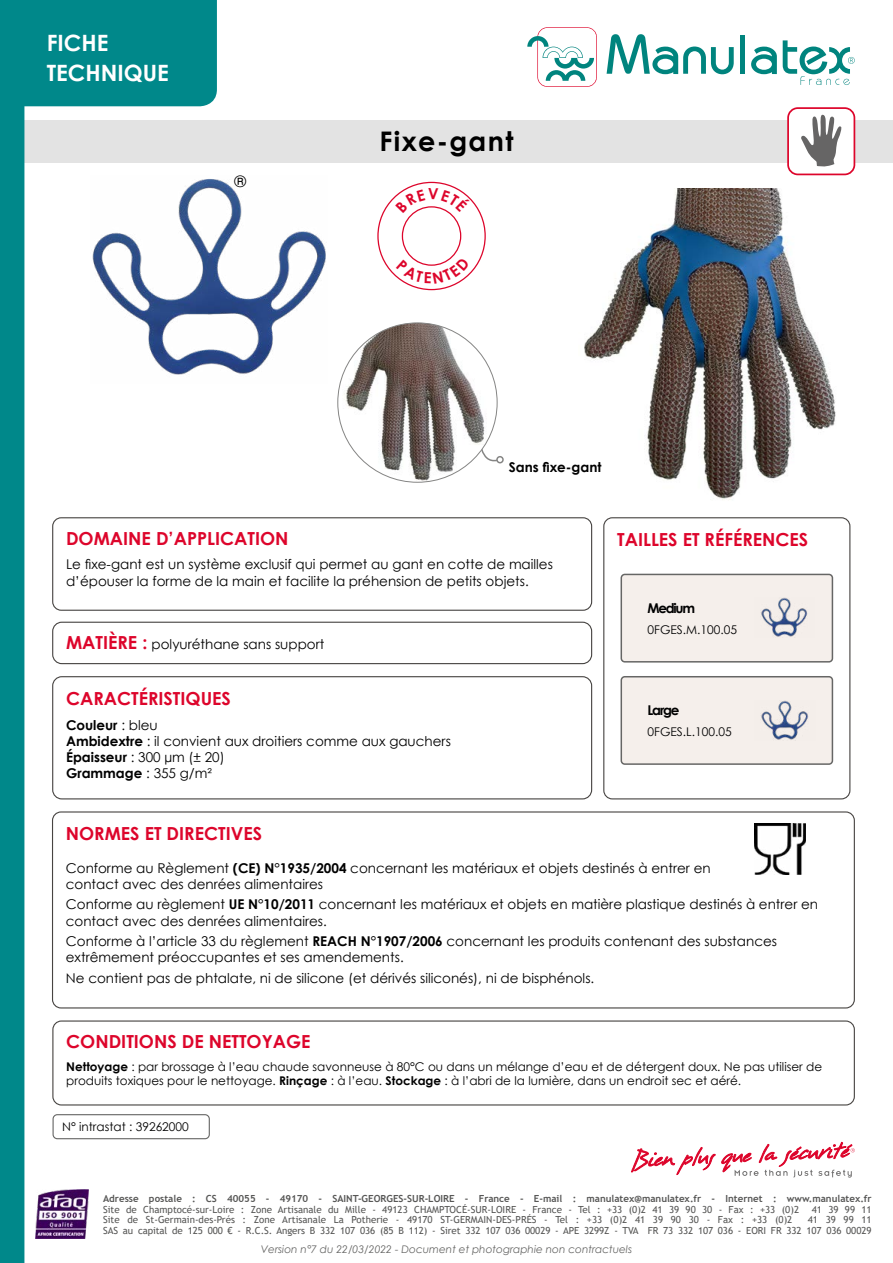
<style>
.page{position:relative;width:893px;height:1263px;background:#fff}
.page>*{position:absolute;margin:0;border:0;box-sizing:border-box;transform-origin:0 0}
.t1{font:700 27px "Century Gothic";letter-spacing:.05em;color:#000}
.t2{font:700 22.5px/30px "Century Gothic";color:#fff}
.t3{font:700 18px "Century Gothic";color:#dd052b}
.t4{font:15.6px "Century Gothic";color:#000}
.t5{font:13.5px/16.2px "Century Gothic";color:#000}
.t6{font:700 13.5px "Century Gothic";color:#000}
.t7{font:700 13.5px "Century Gothic";letter-spacing:-.09em;color:#000}
.t8{font:12px/14.4px "Century Gothic";color:#000}
.t9{font:italic 10.5px "Century Gothic";color:#666665}
.t10{font:9.75px/10.5px "Trebuchet MS";color:#575756;text-align:right}
.t11{font:700 9.75px "Trebuchet MS";color:#575756}
.s1{font-weight:700;font-size:18px;color:#dd052b}
.s2{font-weight:700}
</style>
<div class="page">
<div style="left:0;top:120px;width:893px;height:43px;background:#e3e3e3"></div>
<svg style="left:0;top:0;width:217px;height:1263px"></svg>
<div style="left:740px;top:35px;width:5px;height:39px;background:#00847e"></div>
<svg style="left:607px;top:34px;width:127px;height:40px"></svg>
<svg style="left:751px;top:47px;width:26px;height:27px"></svg>
<svg style="left:783px;top:40px;width:72px;height:45px"></svg>
<svg style="left:527px;top:27px;width:70px;height:60px"></svg>
<div style="left:53px;top:1114px;width:157px;height:25px;border:1px solid #666665;border-radius:4px"></div>
<svg style="left:631px;top:1147px;width:84px;height:28px"></svg>
<svg style="left:721px;top:1142px;width:134px;height:36px"></svg>
<div style="left:788px;top:108px;width:66px;height:66px;background:#fff;border-radius:10px"></div>
<svg style="left:801px;top:114px;width:41px;height:53px"></svg>
<div style="left:787px;top:107px;width:68px;height:68px;border:2px solid #dd052b;border-radius:10px"></div>
<img style="left:90px;top:175px;width:236px;height:208px">
<img style="left:584px;top:189px;width:252px;height:311px">
<svg style="left:492px;top:426px;width:6px;height:36px"></svg>
<div style="left:496px;top:456px;width:8px;height:8px;border:2px solid #858584;border-radius:50%"></div>
<img style="left:342px;top:323px;width:150px;height:159px">
<div style="left:52px;top:622px;width:540px;height:42px;border:1px solid #474442;border-radius:9px"></div>
<div style="left:52px;top:1020px;width:803px;height:85px;border:1px solid #474442;border-radius:9px"></div>
<div style="left:52px;top:517px;width:540px;height:94px;border:1px solid #474442;border-radius:9px"></div>
<div style="left:52px;top:676px;width:540px;height:123px;border:1px solid #474442;border-radius:9px"></div>
<div style="left:52px;top:811px;width:803px;height:197px;border:1px solid #474442;border-radius:9px"></div>
<div style="left:603px;top:517px;width:247px;height:282px;border:1px solid #474442;border-radius:9px"></div>
<div style="left:621px;top:574px;width:211px;height:88px;background:#f5efeb;border-radius:4px"></div>
<div style="left:621px;top:574px;width:212px;height:88px;border:2px solid #666665;border-radius:4px"></div>
<img style="left:761px;top:597px;width:47px;height:40px">
<div style="left:621px;top:677px;width:211px;height:87px;background:#f5efeb;border-radius:4px"></div>
<div style="left:621px;top:676px;width:212px;height:89px;border:2px solid #666665;border-radius:4px"></div>
<img style="left:35px;top:1189px;width:53px;height:49px">
<img style="left:761px;top:700px;width:48px;height:41px">
<img style="left:755px;top:823px;width:50px;height:51px">
<svg style="left:396px;top:257px;width:74px;height:27px"></svg>
<svg style="left:395px;top:188px;width:75px;height:25px"></svg>
<h2 class="t2" style="left:47px;top:26px;width:123px">FICHE<br>TECHNIQUE</h2>
<p class="t4" style="left:234px;top:170px;width:13px">®</p>
<h1 class="t1" style="left:379px;top:121px;width:135px">Fixe-gant</h1>
<p class="t6" style="left:509px;top:457px;width:94px">Sans fixe-gant</p>
<h3 class="t3" style="left:66px;top:524px;width:224px">DOMAINE D’APPLICATION</h3>
<p class="t5" style="left:66px;top:556px;width:488px">Le fixe-gant est un système exclusif qui permet au gant en cotte de mailles d’épouser la forme de la main et facilite la préhension de petits objets.</p>
<p class="t5" style="left:66px;top:636px;width:260px"><span class="s1">MATIÈRE :</span> polyuréthane sans support</p>
<h3 class="t3" style="left:66px;top:685px;width:166px">CARACTÉRISTIQUES</h3>
<p class="t5" style="left:66px;top:716px;width:386px"><span class="s2">Couleur</span> : bleu<br><span class="s2">Ambidextre</span> : il convient aux droitiers comme aux gauchers<br><span class="s2">Épaisseur</span> : 300 µm (± 20)<br><span class="s2">Grammage</span> : 355 g/m²</p>
<h3 class="t3" style="left:617px;top:526px;width:193px">TAILLES ET RÉFÉRENCES</h3>
<p class="t7" style="left:648px;top:597px;width:49px">Medium</p>
<p class="t8" style="left:648px;top:622px;width:91px">0FGES.M.100.05</p>
<p class="t7" style="left:648px;top:700px;width:33px">Large</p>
<p class="t8" style="left:648px;top:724px;width:86px">0FGES.L.100.05</p>
<h3 class="t3" style="left:66px;top:820px;width:198px">NORMES ET DIRECTIVES</h3>
<p class="t5" style="left:66px;top:859px;width:646px">Conforme au Règlement <span class="s2">(CE) N°1935/2004</span> concernant les matériaux et objets destinés à entrer en contact avec des denrées alimentaires</p>
<p class="t5" style="left:66px;top:896px;width:754px">Conforme au règlement <span class="s2">UE N°10/2011</span> concernant les matériaux et objets en matière plastique destinés à entrer en contact avec des denrées alimentaires.</p>
<p class="t5" style="left:66px;top:933px;width:713px">Conforme à l’article 33 du règlement <span class="s2">REACH N°1907/2006</span> concernant les produits contenant des substances extrêmement préoccupantes et ses amendements.</p>
<p class="t5" style="left:66px;top:969px;width:530px">Ne contient pas de phtalate, ni de silicone (et dérivés siliconés), ni de bisphénols.</p>
<h3 class="t3" style="left:66px;top:1028px;width:246px">CONDITIONS DE NETTOYAGE</h3>
<p class="t8" style="left:66px;top:1059px;width:757px"><span class="s2">Nettoyage</span> : par brossage à l’eau chaude savonneuse à 80°C ou dans un mélange d’eau et de détergent doux. Ne pas utiliser de produits toxiques pour le nettoyage. <span class="s2">Rinçage</span> : à l’eau. <span class="s2">Stockage</span> : à l’abri de la lumière, dans un endroit sec et aéré.</p>
<p class="t8" style="left:62px;top:1119px;width:128px">N° intrastat : 39262000</p>
<p class="t11" style="left:103px;top:1192px;width:770px">Adresse postale : CS 40055 - 49170 - SAINT-GEORGES-SUR-LOIRE - France - E-mail : manulatex@manulatex.fr - Internet : www.manulatex.fr</p>
<p class="t10" style="left:103px;top:1204px;width:697px">Site de Champtocé-sur-Loire : Zone Artisanale du Mille - 49123 CHAMPTOCÉ-SUR-LOIRE - France - Tel : +33 (0)2 41 39 90 30 - Fax : +33 (0)2</p>
<p class="t10" style="left:812px;top:1204px;width:61px">41 39 99 11</p>
<p class="t10" style="left:103px;top:1214px;width:691px">Site de St-Germain-des-Prés : Zone Artisanale La Potherie - 49170 ST-GERMAIN-DES-PRÉS - Tel : +33 (0)2 41 39 90 30 - Fax : +33 (0)2</p>
<p class="t10" style="left:103px;top:1214px;width:770px">41 39 99 11<br>SAS au capital de 125 000 € - R.C.S. Angers B 332 107 036 (85 B 112) - Siret 332 107 036 00029 - APE 3299Z - TVA FR 73 332 107 036 - EORI FR 332 107 036 00029</p>
<p class="t9" style="left:261px;top:1242px;width:373px">Version n°7 du 22/03/2022 - Document et photographie non contractuels</p>
</div>
